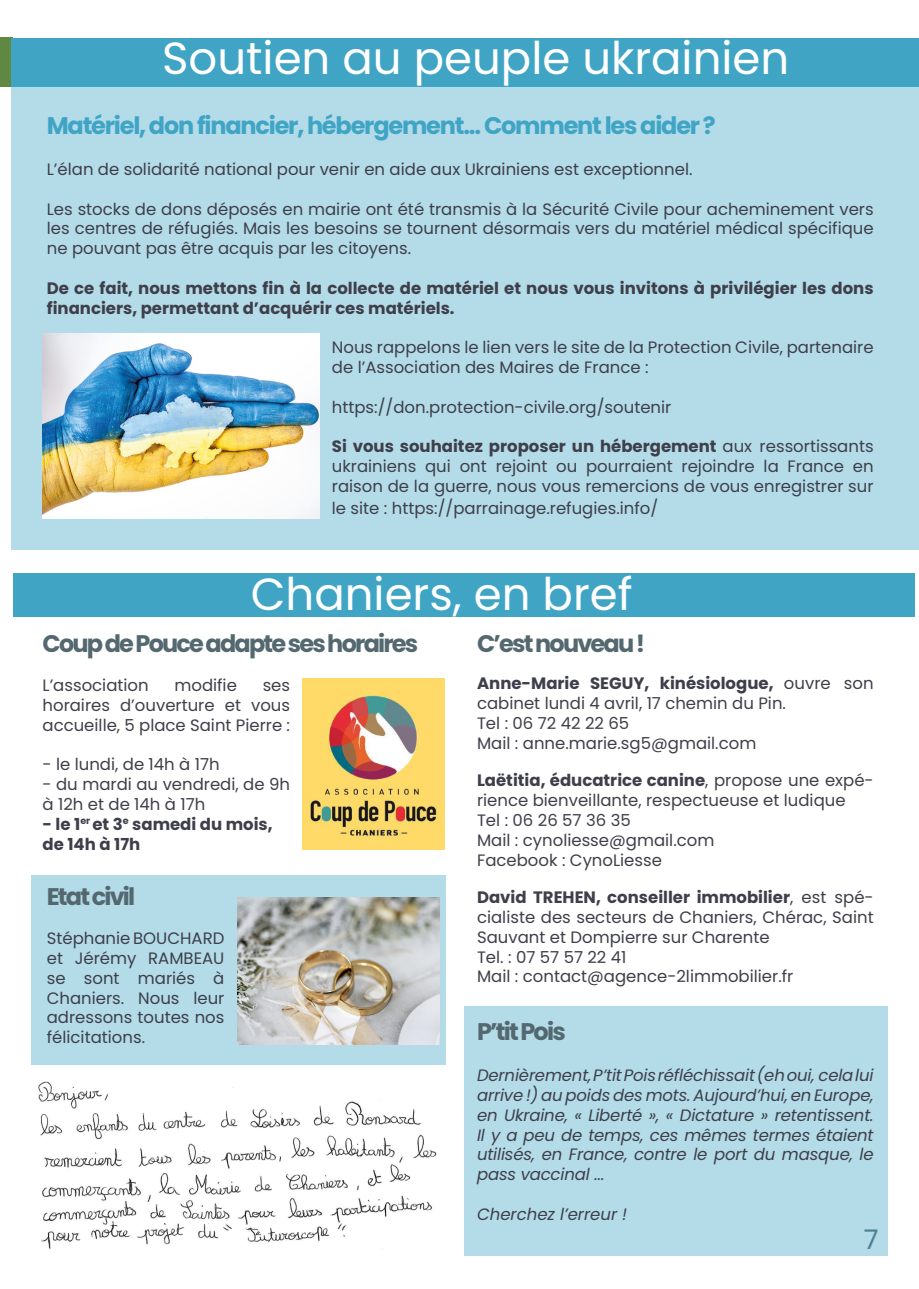
<style>
.page{position:relative;width:919px;height:1289px;background:#fff}
.page>*{position:absolute;margin:0;border:0;box-sizing:border-box;transform-origin:0 0}
.t1{font:45px "Poppins";color:#fff}
.t2{font:27px "Poppins";color:#546870}
.t3{font:700 24px "Poppins";letter-spacing:-.075em;color:#546870}
.t4{font:700 24px "Poppins";letter-spacing:-.05em;color:#40a5c5}
.t5{font:16.5px/19.8px "Poppins";color:#3e3f4a;text-align:justify}
.t6{font:italic 16.5px/19.8px "Poppins";letter-spacing:-.01em;color:#3e3f4a;text-align:justify}
.t7{font:700 16.5px/19.8px "Poppins";color:#3e3f4a}
.s1{font-weight:700}
</style>
<div class="page">
<div style="left:463px;top:1006px;width:424px;height:249px;background:#b3dbe8"></div>
<div style="left:12px;top:87px;width:906px;height:463px;background:#b3dbe8"></div>
<div style="left:31px;top:875px;width:415px;height:189px;background:#b3dbe8"></div>
<div style="left:0;top:37px;width:13px;height:50px;background:#618842"></div>
<div style="left:14px;top:573px;width:900px;height:43px;background:#40a5c5"></div>
<div style="left:12px;top:38px;width:906px;height:49px;background:#40a5c5"></div>
<img style="left:43px;top:333px;width:276px;height:185px">
<img style="left:303px;top:679px;width:141px;height:170px">
<img style="left:237px;top:897px;width:202px;height:147px">
<img style="left:38px;top:1081px;width:399px;height:168px">
<p class="t1" style="left:162px;top:32px;width:628px">Soutien au peuple ukrainien</p>
<p class="t4" style="left:47px;top:111px;width:670px">Matériel, don financier, hébergement... Comment les aider ?</p>
<p class="t5" style="left:47px;top:159px;width:647px">L’élan de solidarité national pour venir en aide aux Ukrainiens est exceptionnel.</p>
<p class="t5" style="left:47px;top:199px;width:828px">Les stocks de dons déposés en mairie ont été transmis à la Sécurité Civile pour acheminement vers les centres de réfugiés. Mais les besoins se tournent désormais vers du matériel médical spécifique ne pouvant pas être acquis par les citoyens.</p>
<p class="t7" style="left:47px;top:278px;width:828px">De ce fait, nous mettons fin à la collecte de matériel et nous vous invitons à privilégier les dons financiers, permettant d’acquérir ces matériels.</p>
<p class="t5" style="left:332px;top:338px;width:543px">Nous rappelons le lien vers le site de la Protection Civile, partenaire de l’Association des Maires de France :</p>
<p class="t5" style="left:332px;top:397px;width:341px">https://don.protection-civile.org/soutenir</p>
<p class="t5" style="left:332px;top:437px;width:543px"><span class="s1">Si vous souhaitez proposer un hébergement</span> aux ressortissants ukrainiens qui ont rejoint ou pourraient rejoindre la France en raison de la guerre, nous vous remercions de vous enregistrer sur</p>
<p class="t5" style="left:332px;top:498px;width:328px">le site : https://parrainage.refugies.info/</p>
<h1 class="t1" style="left:251px;top:568px;width:383px">Chaniers, en bref</h1>
<p class="t3" style="left:43px;top:629px;width:377px">Coup de Pouce adapte ses horaires</p>
<p class="t5" style="left:43px;top:675px;width:108px">L’association</p>
<p class="t5" style="left:174px;top:675px;width:64px">modifie</p>
<p class="t5" style="left:43px;top:675px;width:249px;text-indent:220px">ses horaires d’ouverture et vous accueille, 5 place Saint Pierre :</p>
<p class="t5" style="left:43px;top:755px;width:179px">- le lundi, de 14h à 17h</p>
<p class="t5" style="left:43px;top:774px;width:249px">- du mardi au vendredi, de 9h à 12h et de 14h à 17h</p>
<p class="t7" style="left:43px;top:814px;width:231px">- le 1<sup>er</sup> et 3<sup>e</sup> samedi du mois,</p>
<p class="t7" style="left:43px;top:834px;width:99px">de 14h à 17h</p>
<p class="t3" style="left:47px;top:882px;width:90px">Etat civil</p>
<p class="t5" style="left:47px;top:928px;width:179px">Stéphanie BOUCHARD et Jérémy RAMBEAU se sont mariés à Chaniers. Nous leur adressons toutes nos félicitations.</p>
<p class="t3" style="left:477px;top:629px;width:170px">C’est nouveau !</p>
<p class="t5" style="left:477px;top:673px;width:398px"><span class="s1">Anne-Marie SEGUY, kinésiologue,</span> ouvre son cabinet lundi 4 avril, 17 chemin du Pin.</p>
<p class="t5" style="left:477px;top:713px;width:154px">Tel : 06 72 42 22 65</p>
<p class="t5" style="left:477px;top:733px;width:281px">Mail : anne.marie.sg5@gmail.com</p>
<p class="t5" style="left:477px;top:770px;width:398px"><span class="s1">Laëtitia, éducatrice canine</span>, propose une expé&shy;rience bienveillante, respectueuse et ludique</p>
<p class="t5" style="left:477px;top:810px;width:155px">Tel : 06 26 57 36 35</p>
<p class="t5" style="left:477px;top:830px;width:239px">Mail : cynoliesse@gmail.com</p>
<p class="t5" style="left:477px;top:850px;width:186px">Facebook : CynoLiesse</p>
<p class="t5" style="left:477px;top:887px;width:398px"><span class="s1">David TREHEN, conseiller immobilier</span>, est spé&shy;cialiste des secteurs de Chaniers, Chérac, Saint Sauvant et Dompierre sur Charente</p>
<p class="t5" style="left:477px;top:947px;width:151px">Tel. : 07 57 57 22 41</p>
<p class="t5" style="left:477px;top:966px;width:318px">Mail : contact@agence-2limmobilier.fr</p>
<p class="t3" style="left:477px;top:1017px;width:90px">P’tit Pois</p>
<p class="t6" style="left:477px;top:1065px;width:398px">Dernièrement, P’tit Pois réfléchissait (eh oui, cela lui arrive !) au poids des mots. Aujourd’hui, en Europe, en Ukraine, « Liberté », « Dictature » retentissent.<br>Il y a peu de temps, ces mêmes termes étaient utilisés, en France, contre le port du masque, le pass vaccinal ...</p>
<p class="t6" style="left:477px;top:1204px;width:151px">Cherchez l’erreur !</p>
<h2 class="t2" style="left:863px;top:1224px;width:16px">7</h2>
</div>
